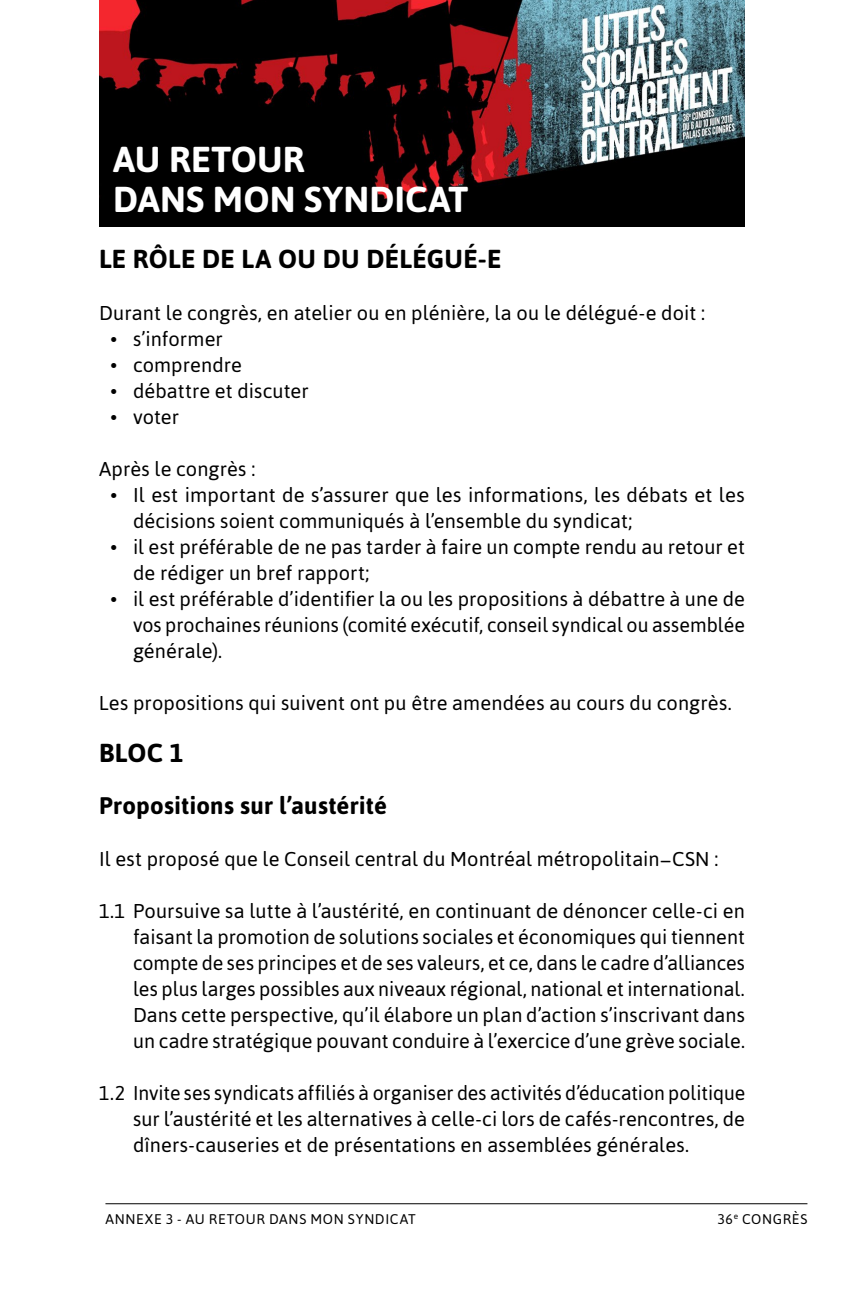
<style>
.page{position:relative;width:864px;height:1296px;background:#fff}
.page>*{position:absolute;margin:0;border:0;box-sizing:border-box;transform-origin:0 0}
.t1{font:700 36px/40px "Asap";letter-spacing:.005em;color:#fff}
.t2{font:700 26px "Asap";letter-spacing:.015em;color:#000}
.t3{font:700 24px "Asap";letter-spacing:.015em;color:#000}
.t4{font:20px/26px "Asap";letter-spacing:.005em;color:#000;text-align:justify}
.t5{font:14px "Asap";letter-spacing:.05em;color:#000}
</style>
<div class="page">
<img style="left:99px;top:0;width:646px;height:226px">
<hr style="left:105px;top:1203px;width:702px;height:1px;background:#000">
<h1 class="t1" style="left:113px;top:139px;width:357px">AU RETOUR<br>DANS MON SYNDICAT</h1>
<h2 class="t2" style="left:99px;top:244px;width:404px">LE RÔLE DE LA OU DU DÉLÉGUÉ-E</h2>
<p class="t4" style="left:99px;top:300px;width:608px">Durant le congrès, en atelier ou en plénière, la ou le délégué-e doit :</p>
<p class="t4" style="left:110px;top:326px;width:114px">• s’informer</p>
<p class="t4" style="left:110px;top:352px;width:133px">• comprendre</p>
<p class="t4" style="left:110px;top:378px;width:200px">• débattre et discuter</p>
<p class="t4" style="left:110px;top:404px;width:70px">• voter</p>
<p class="t4" style="left:99px;top:456px;width:158px">Après le congrès :</p>
<p class="t4" style="left:133px;top:482px;width:613px;text-indent:-23px">• Il est important de s’assurer que les informations, les débats et les décisions soient communiqués à l’ensemble du syndicat;</p>
<p class="t4" style="left:133px;top:534px;width:614px;text-indent:-23px">• il est préférable de ne pas tarder à faire un compte rendu au retour et de rédiger un bref rapport;</p>
<p class="t4" style="left:133px;top:586px;width:613px;text-indent:-23px">• il est préférable d’identifier la ou les propositions à débattre à une de vos prochaines réunions (comité exécutif, conseil syndical ou assemblée générale).</p>
<p class="t4" style="left:99px;top:690px;width:634px">Les propositions qui suivent ont pu être amendées au cours du congrès.</p>
<h2 class="t2" style="left:99px;top:738px;width:86px">BLOC 1</h2>
<p class="t3" style="left:99px;top:792px;width:290px">Propositions sur l’austérité</p>
<p class="t4" style="left:99px;top:846px;width:621px">Il est proposé que le Conseil central du Montréal métropolitain−CSN :</p>
<p class="t4" style="left:133px;top:898px;width:614px;text-indent:-34px">1.1 Poursuive sa lutte à l’austérité, en continuant de dénoncer celle-ci en faisant la promotion de solutions sociales et économiques qui tiennent compte de ses principes et de ses valeurs, et ce, dans le cadre d’alliances les plus larges possibles aux niveaux régional, national et international.<br>Dans cette perspective, qu’il élabore un plan d’action s’inscrivant dans un cadre stratégique pouvant conduire à l’exercice d’une grève sociale.</p>
<p class="t4" style="left:133px;top:1080px;width:614px;text-indent:-34px">1.2 Invite ses syndicats affiliés à organiser des activités d’éducation politique sur l’austérité et les alternatives à celle-ci lors de cafés-rencontres, de dîners-causeries et de présentations en assemblées générales.</p>
<p class="t5" style="left:105px;top:1211px;width:312px">ANNEXE 3 - AU RETOUR DANS MON SYNDICAT</p>
<p class="t5" style="left:717px;top:1211px;width:92px">36<sup>e</sup> CONGRÈS</p>
</div>
